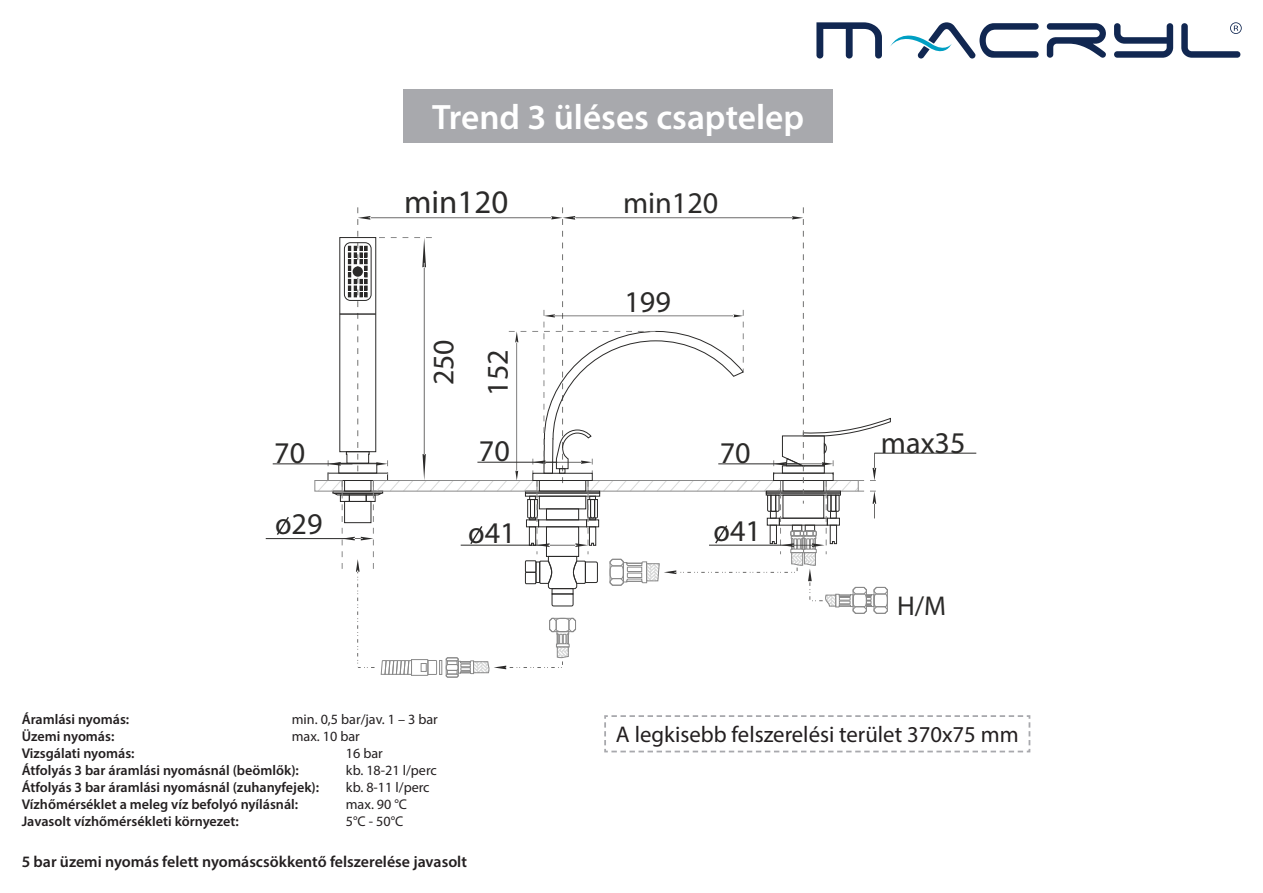
<style>
.page{position:relative;width:1263px;height:893px;background:#fff}
.page>*{position:absolute;margin:0;border:0;box-sizing:border-box;transform-origin:0 0}
.t1{font:600 35.4px "Myriad Pro";color:#fff}
.t2{font:33px "Myriad Pro";color:#2b2a29}
.t3{font:30.15px "Myriad Pro";color:#2b2a29}
.t4{font:29.85px "Myriad Pro";color:#2b2a29}
.t5{font:27.3px "Myriad Pro";color:#2b2a29}
.t6{font:22.8px "Myriad Pro";color:#231f20}
.t7{font:600 15.9px "Myriad Pro";color:#231f20}
.t8{font:600 14.1px "Myriad Pro";color:#231f20}
.t9{font:14.1px "Myriad Pro";color:#231f20}
</style>
<div class="page">
<svg style="left:1047px;top:23px;width:59px;height:35px"></svg>
<svg style="left:1181px;top:22px;width:61px;height:36px"></svg>
<svg style="left:1114px;top:23px;width:59px;height:35px"></svg>
<svg style="left:816px;top:22px;width:66px;height:36px"></svg>
<svg style="left:890px;top:22px;width:149px;height:36px"></svg>
<div style="left:403px;top:89px;width:430px;height:53px;background:#a8a9ad"></div>
<div style="left:314px;top:480px;width:28px;height:11px;border:1px solid #898989"></div>
<hr style="left:266px;top:538px;width:86px;height:1px;background:#2b2a29">
<hr style="left:874px;top:453px;width:102px;height:1px;background:#2b2a29">
<svg style="left:276px;top:517px;width:13px;height:18px"></svg>
<hr style="left:273px;top:463px;width:79px;height:1px;background:#2b2a29">
<svg style="left:317px;top:207px;width:574px;height:471px"></svg>
<svg style="left:604px;top:715px;width:427px;height:38px"></svg>
<p class="t1" style="left:432px;top:94px;width:374px">Trend 3 üléses csaptelep</p>
<p class="t2" style="left:404px;top:182px;width:106px">min120</p>
<p class="t3" style="left:623px;top:185px;width:97px">min120</p>
<p class="t3" style="left:274px;top:434px;width:32px">70</p>
<p class="t4" style="left:425px;top:385px;width:47px;rotate:-90deg">250</p>
<p class="t3" style="left:479px;top:396px;width:48px;rotate:-90deg">152</p>
<p class="t3" style="left:624px;top:283px;width:48px">199</p>
<p class="t3" style="left:479px;top:433px;width:32px">70</p>
<p class="t3" style="left:720px;top:434px;width:32px">70</p>
<p class="t3" style="left:275px;top:505px;width:49px">o29</p>
<p class="t3" style="left:468px;top:515px;width:49px">o41</p>
<p class="t3" style="left:713px;top:513px;width:49px">o41</p>
<p class="t3" style="left:881px;top:424px;width:86px">max35</p>
<p class="t5" style="left:897px;top:589px;width:50px">H/M</p>
<p class="t8" style="left:22px;top:711px;width:109px">Áramlási nyomás:</p>
<p class="t9" style="left:292px;top:711px;width:148px">min. 0,5 bar/jav. 1 – 3 bar</p>
<p class="t8" style="left:22px;top:728px;width:94px">Üzemi nyomás:</p>
<p class="t9" style="left:292px;top:728px;width:70px">max. 10 bar</p>
<p class="t8" style="left:22px;top:745px;width:114px">Vizsgálati nyomás:</p>
<p class="t9" style="left:346px;top:745px;width:39px">16 bar</p>
<p class="t8" style="left:22px;top:762px;width:279px">Átfolyás 3 bar áramlási nyomásnál (beömlők):</p>
<p class="t9" style="left:346px;top:762px;width:93px">kb. 18-21 l/perc</p>
<p class="t8" style="left:22px;top:779px;width:299px">Átfolyás 3 bar áramlási nyomásnál (zuhanyfejek):</p>
<p class="t9" style="left:346px;top:779px;width:85px">kb. 8-11 l/perc</p>
<p class="t8" style="left:22px;top:796px;width:278px">Vízhőmérséklet a meleg víz befolyó nyílásnál:</p>
<p class="t9" style="left:346px;top:796px;width:63px">max. 90 °C</p>
<p class="t8" style="left:22px;top:813px;width:218px">Javasolt vízhőmérsékleti környezet:</p>
<p class="t9" style="left:346px;top:813px;width:59px">5°C - 50°C</p>
<p class="t7" style="left:22px;top:851px;width:447px">5 bar üzemi nyomás felett nyomáscsökkentő felszerelése javasolt</p>
<p class="t6" style="left:616px;top:721px;width:404px">A legkisebb felszerelési terület 370x75 mm</p>
</div>
